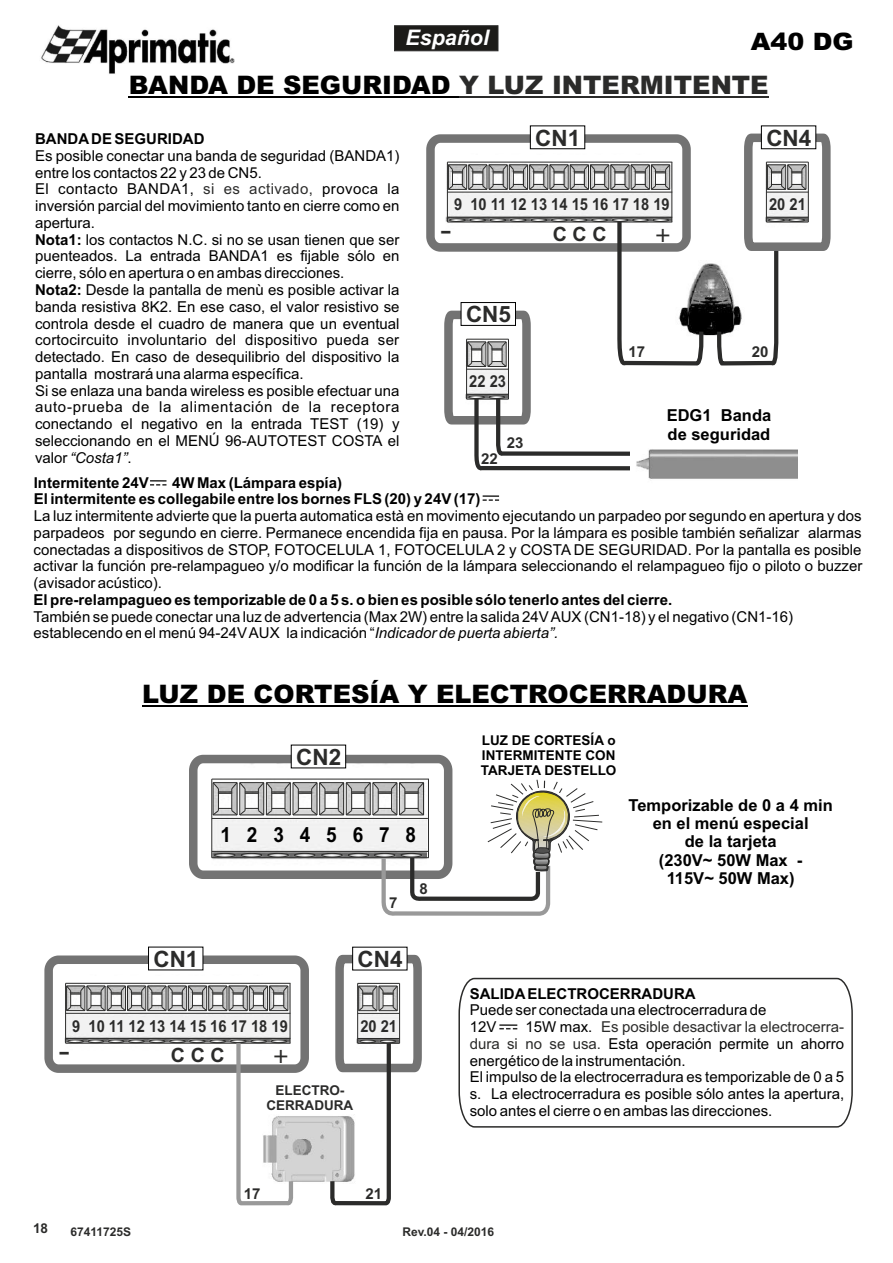
<style>
.page{position:relative;width:893px;height:1263px;background:#fff}
.page>*{position:absolute;margin:0;border:0;box-sizing:border-box;transform-origin:0 0}
.t1{font:40.2px "Avant Garde IT Cby BT";color:#2b2b2a}
.t2{font:900 25.5px "Arial";color:#000}
.t3{font:900 24px "Arial";color:#000;scale:1.06 1}
.t4{font:700 22.5px "Arial";color:#2b2b2a}
.t5{font:600 21.9px "Avant Garde IT Cby BT";color:#2b2b2a}
.t6{font:italic 700 21.45px "Arial";color:#fff}
.t7{font:700 20.7px "Arial";color:#000;scale:.92 1}
.t8{font:700 19.65px "Arial";color:#2b2b2a}
.t9{font:700 16.5px/18.5px "Arial";color:#000;text-align:center}
.t10{font:700 16.5px "Arial";color:#2b2b2a;scale:.89 1}
.t11{font:15px/16.8px "Arial";color:#000}
.t12{font:700 15px/16.8px "Arial";color:#000;text-align:center}
.t13{font:700 15px "Arial";color:#2b2b2a}
.t14{font:700 13.5px/15.1px "Arial";color:#000;text-align:justify}
.t15{font:700 13.5px/15.1px "Arial";color:#2b2b2a;text-align:center}
.t16{font:700 12px "Arial";color:#2b2b2a}
.s1{color:#2b2b2a}
.s2{font-weight:700}
.s3{font-style:italic}
</style>
<div class="page">
<hr style="left:142px;top:705px;width:56px;height:1px;background:#000">
<hr style="left:207px;top:705px;width:38px;height:1px;background:#000">
<hr style="left:254px;top:705px;width:145px;height:1px;background:#000">
<hr style="left:399px;top:705px;width:37px;height:1px;background:#000">
<hr style="left:436px;top:705px;width:311px;height:1px;background:#000">
<hr style="left:447px;top:162px;width:1px;height:60px;background:#2b2b2a">
<hr style="left:447px;top:217px;width:225px;height:1px;background:#2b2b2a">
<hr style="left:447px;top:192px;width:225px;height:1px;background:#2b2b2a">
<hr style="left:447px;top:162px;width:225px;height:1px;background:#2b2b2a">
<svg style="left:447px;top:164px;width:224px;height:26px;background:#a4a4a4"></svg>
<div style="left:426px;top:134px;width:265px;height:118px;border:9px solid #737373;border-radius:10px"></div>
<hr style="left:671px;top:162px;width:1px;height:60px;background:#2b2b2a">
<div style="left:530px;top:126px;width:55px;height:23px;background:#fff"></div>
<img style="left:705px;top:263px;width:10px;height:73px">
<svg style="left:440px;top:218px;width:265px;height:253px"></svg>
<svg style="left:715px;top:129px;width:116px;height:237px"></svg>
<hr style="left:808px;top:162px;width:1px;height:60px;background:#2b2b2a">
<div style="left:761px;top:126px;width:55px;height:23px;background:#fff"></div>
<div style="left:461px;top:302px;width:55px;height:24px;background:#fff;border:1px solid #000"></div>
<img style="left:295px;top:1116px;width:33px;height:66px">
<svg style="left:189px;top:750px;width:414px;height:166px"></svg>
<img style="left:54px;top:965px;width:236px;height:98px">
<hr style="left:65px;top:983px;width:1px;height:60px;background:#2b2b2a">
<hr style="left:66px;top:1043px;width:224px;height:1px;background:#2b2b2a">
<hr style="left:66px;top:1038px;width:224px;height:1px;background:#2b2b2a">
<hr style="left:66px;top:1013px;width:224px;height:1px;background:#2b2b2a">
<hr style="left:66px;top:983px;width:224px;height:1px;background:#2b2b2a">
<svg style="left:66px;top:985px;width:223px;height:27px"></svg>
<div style="left:44px;top:955px;width:265px;height:118px;border:9px solid #737373;border-radius:10px"></div>
<hr style="left:290px;top:983px;width:1px;height:60px;background:#2b2b2a">
<div style="left:148px;top:947px;width:55px;height:23px;background:#fff"></div>
<svg style="left:458px;top:977px;width:395px;height:151px"></svg>
<svg style="left:328px;top:950px;width:94px;height:256px"></svg>
<svg style="left:67px;top:1039px;width:228px;height:165px"></svg>
<svg style="left:499px;top:1024px;width:18px;height:5px"></svg>
<img style="left:41px;top:25px;width:194px;height:49px">
<div style="left:394px;top:26px;width:104px;height:25px;background:#1c1b18;border:1px solid #2b2b2a"></div>
<hr style="left:129px;top:96px;width:99px;height:1px;background:#000">
<hr style="left:236px;top:96px;width:39px;height:1px;background:#000">
<hr style="left:283px;top:96px;width:168px;height:1px;background:#000">
<svg style="left:451px;top:96px;width:36px;height:1px"></svg>
<hr style="left:487px;top:96px;width:56px;height:1px;background:#2b2b2a">
<hr style="left:552px;top:96px;width:217px;height:1px;background:#2b2b2a">
<svg style="left:150px;top:480px;width:16px;height:6px"></svg>
<svg style="left:483px;top:495px;width:16px;height:6px"></svg>
<img style="left:631px;top:437px;width:167px;height:42px">
<h3 class="t6" style="left:405px;top:29px;width:85px">Español</h3>
<h3 class="t3" style="left:751px;top:33px;width:98px">A40 DG</h3>
<h2 class="t2" style="left:129px;top:76px;width:641px">BANDA DE SEGURIDAD <span class="s1">Y LUZ INTERMITENTE</span></h2>
<p class="t12" style="left:35px;top:132px;width:171px">BANDADE SEGURIDAD</p>
<p class="t11" style="left:35px;top:149px;width:366px">Es posible conectar una banda de seguridad (BANDA1) entre los contactos 22 y 23 de CN5.<br>El contacto BANDA1, <span class="s1">si es activado,</span> provoca la inversión parcial del movimiento tanto en cierre como en apertura.<br><span class="s2">Nota1:</span> los contactos N.C. si no se usan tienen que ser puenteados. La entrada BANDA1 es fijable sólo en cierre, sólo en apertura o en ambas direcciones.<br><span class="s2">Nota2:</span> Desde la pantalla de menù es posible activar la banda resistiva 8K2. En ese caso, el valor resistivo se controla desde el cuadro de manera que un eventual cortocircuito involuntario del dispositivo pueda ser detectado. En caso de desequilibrio del dispositivo la pantalla mostrará una alarma específica.<br>Si se enlaza una banda wireless es posible efectuar una auto-prueba de la alimentación de la receptora conectando el negativo en la entrada TEST (19) y seleccionando en el MENÚ 96-AUTOTEST COSTA el valor <span class="s3">“Costa1”</span>.</p>
<h3 class="t4" style="left:535px;top:129px;width:46px">CN1</h3>
<p class="t10" style="left:454px;top:198px;width:244px">9 10 11 12 13 14 15 16 17 18 19</p>
<h1 class="t1" style="left:440px;top:213px;width:14px">-</h1>
<h3 class="t8" style="left:553px;top:227px;width:55px">C C C</h3>
<h3 class="t5" style="left:654px;top:225px;width:20px">+</h3>
<h3 class="t4" style="left:466px;top:306px;width:47px">CN5</h3>
<h3 class="t4" style="left:766px;top:129px;width:47px">CN4</h3>
<p class="t10" style="left:769px;top:198px;width:43px">20 21</p>
<p class="t10" style="left:469px;top:375px;width:43px">22 23</p>
<p class="t13" style="left:481px;top:453px;width:18px">22</p>
<p class="t13" style="left:507px;top:437px;width:18px">23</p>
<p class="t13" style="left:628px;top:346px;width:18px">17</p>
<p class="t13" style="left:752px;top:346px;width:18px">20</p>
<p class="t9" style="left:667px;top:408px;width:106px;text-align:left">EDG1 Banda de seguridad</p>
<p class="t12" style="left:34px;top:475px;width:448px">4W Max (Lámpara espía)<br>El intermitente es collegabile entre los bornes FLS (20) y 24V (17)</p>
<p class="t11" style="left:34px;top:509px;width:830px;text-align:justify">La luz intermitente advierte que la puerta automatica està en movimento ejecutando un parpadeo por segundo en apertura y dos parpadeos por segundo en cierre. Permanece encendida fija en pausa. Por la lámpara es posible también señalizar alarmas conectadas a dispositivos de STOP, FOTOCELULA 1, FOTOCELULA 2 y COSTA DE SEGURIDAD. Por la pantalla es posible activar la función pre-relampagueo y/o modificar la función de la lámpara seleccionando el relampagueo fijo o piloto o buzzer (avisador acústico).</p>
<p class="t12" style="left:34px;top:593px;width:640px">El pre-relampagueo es temporizable de 0 a 5 s. o bien es posible sólo tenerlo antes del cierre.</p>
<p class="t11" style="left:34px;top:609px;width:761px">También se puede conectar una luz de advertencia (Max 2W) entre la salida 24V AUX (CN1-18) y el negativo (CN1-16) establecendo en el menú 94-24V AUX la indicación “<span class="s3">Indicador de puerta abierta”.</span></p>
<p class="t12" style="left:34px;top:475px;width:117px">Intermitente 24V</p>
<h2 class="t2" style="left:142px;top:684px;width:607px">LUZ DE CORTESÍA Y ELECTROCERRADURA</h2>
<h3 class="t4" style="left:296px;top:749px;width:47px">CN2</h3>
<h3 class="t7" style="left:220px;top:827px;width:214px">1 2 3 4 5 6 7 8</h3>
<h3 class="t4" style="left:153px;top:950px;width:46px">CN1</h3>
<p class="t13" style="left:389px;top:897px;width:10px">7</p>
<h3 class="t4" style="left:358px;top:951px;width:47px">CN4</h3>
<p class="t13" style="left:419px;top:883px;width:10px">8</p>
<p class="t10" style="left:72px;top:1019px;width:244px">9 10 11 12 13 14 15 16 17 18 19</p>
<h1 class="t1" style="left:58px;top:1034px;width:14px">-</h1>
<h3 class="t8" style="left:171px;top:1048px;width:55px">C C C</h3>
<h3 class="t5" style="left:272px;top:1046px;width:20px">+</h3>
<p class="t10" style="left:360px;top:1019px;width:43px">20 21</p>
<p class="t15" style="left:266px;top:1084px;width:88px">ELECTRO-<br>CERRADURA</p>
<p class="t14" style="left:481px;top:733px;width:137px">LUZ DE CORTESÍA o INTERMITENTE CON TARJETA DESTELLO</p>
<p class="t9" style="left:629px;top:797px;width:206px">Temporizable de 0 a 4 min en el menú especial<br>de la tarjeta<br>(230V~ 50W Max -<br>115V~ 50W Max)</p>
<p class="t12" style="left:470px;top:986px;width:228px">SALIDAELECTROCERRADURA</p>
<p class="t11" style="left:470px;top:1003px;width:298px">Puede ser conectada una electrocerradura de<br>12V</p>
<p class="t11" style="left:470px;top:1020px;width:376px;text-indent:56px">15W max. <span class="s1">Es posible desactivar la electrocerra&shy;dura si no se usa.</span> Esta operación permite un ahorro energético de la instrumentación.<br>El impulso de la electrocerradura es temporizable de 0 a 5 s. La electrocerradura es posible sólo antes la apertura, solo antes el cierre o en ambas las direcciones.</p>
<p class="t15" style="left:33px;top:1222px;width:17px">18</p>
<p class="t16" style="left:70px;top:1227px;width:62px">67411725S</p>
<p class="t13" style="left:244px;top:1188px;width:18px">17</p>
<p class="t13" style="left:365px;top:1188px;width:18px">21</p>
<p class="t16" style="left:402px;top:1227px;width:93px">Rev.04 - 04/2016</p>
</div>
